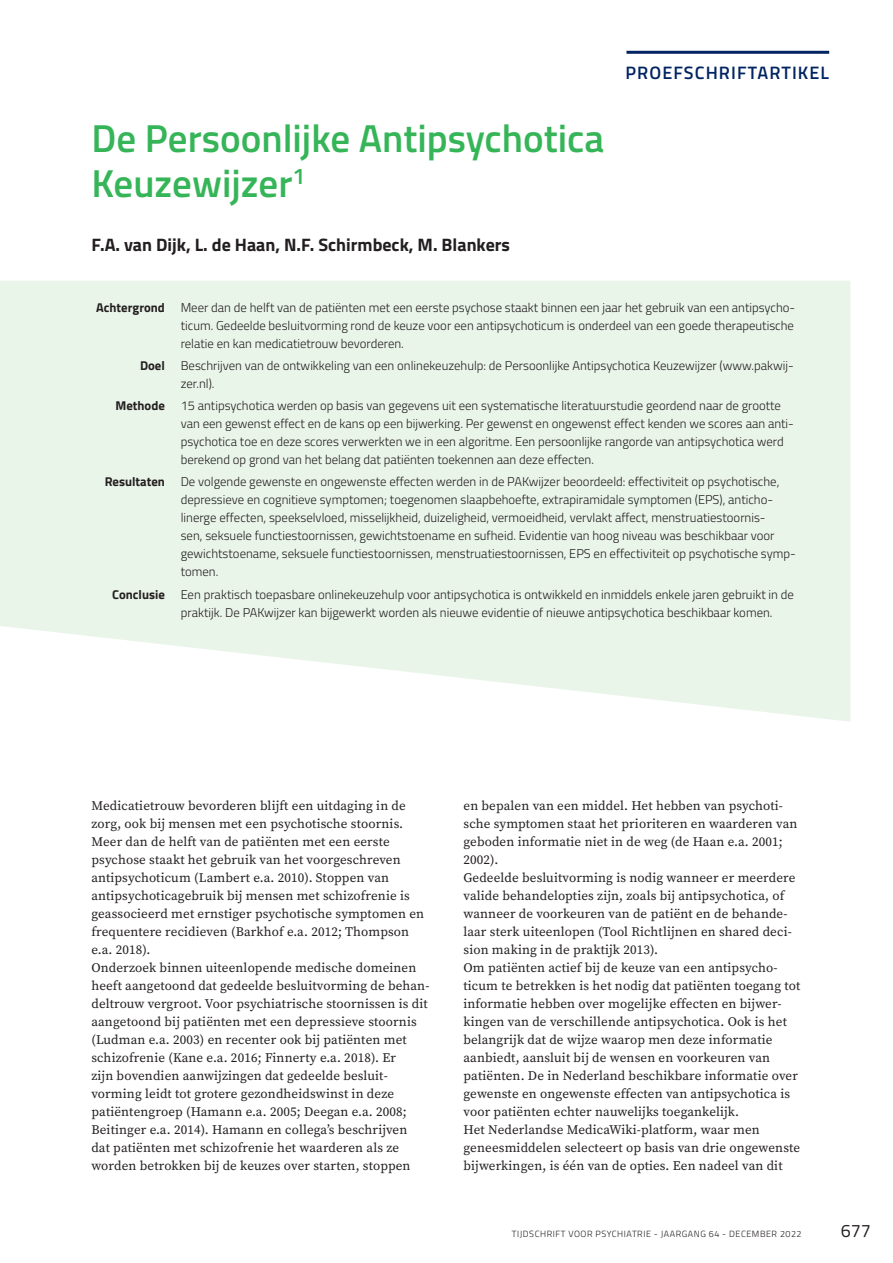
<style>
.page{position:relative;width:893px;height:1263px;background:#fff}
.page>*{position:absolute;margin:0;border:0;box-sizing:border-box;transform-origin:0 0}
.tvp_title_nld{font:600 39px/45px "Titillium Web";color:#36b558}
.tvp_authors_nld{font:700 18px "Titillium Web";color:#231f20}
.tvp_section{font:600 18px "Titillium Web";letter-spacing:.06em;color:#002361}
.t1{font:18px "Titillium Web";color:#231f20}
.standaard{font:13.2px/18px "Source Serif Variable";letter-spacing:.01em;color:#231f20}
.tvp_summary_nld{font:300 12.75px/18px "Titillium Web";color:#231f20}
.t2{font:300 9px "Titillium Web";letter-spacing:.06em;color:#231f20}
.s1{font-weight:700}
</style>
<div class="page">
<svg style="left:0;top:281px;width:850px;height:441px;background:#ecf6ec"></svg>
<hr style="left:626px;top:51px;width:203px;height:3px;background:#002361">
<p class="tvp_title_nld" style="left:91px;top:114px;width:514px">De Persoonlijke Antipsychotica<br>Keuzewijzer<sup>1</sup></p>
<p class="tvp_authors_nld" style="left:91px;top:231px;width:420px">F.A. van Dijk, L. de Haan, N.F. Schirmbeck, M. Blankers</p>
<p class="tvp_section" style="left:626px;top:59px;width:205px">PROEFSCHRIFTARTIKEL</p>
<p class="tvp_summary_nld" style="left:181px;top:297px;width:616px;text-align:justify;text-indent:-84px"><span class="s1">Achtergrond</span> Meer dan de helft van de patiënten met een eerste psychose staakt binnen een jaar het gebruik van een antipsycho&shy;ticum. Gedeelde besluitvorming rond de keuze voor een antipsychoticum is onderdeel van een goede therapeutische relatie en kan medicatietrouw bevorderen.</p>
<p class="tvp_summary_nld" style="left:181px;top:356px;width:614px;text-indent:-41px"><span class="s1">Doel</span> Beschrijven van de ontwikkeling van een onlinekeuzehulp: de Persoonlijke Antipsychotica Keuzewijzer (www.pakwij&shy;zer.nl).</p>
<p class="tvp_summary_nld" style="left:181px;top:396px;width:615px;text-indent:-65px"><span class="s1">Methode</span> 15 antipsychotica werden op basis van gegevens uit een systematische literatuurstudie geordend naar de grootte van een gewenst effect en de kans op een bijwerking. Per gewenst en ongewenst effect kenden we scores aan anti&shy;psychotica toe en deze scores verwerkten we in een algoritme. Een persoonlijke rangorde van antipsychotica werd berekend op grond van het belang dat patiënten toekennen aan deze effecten.</p>
<p class="tvp_summary_nld" style="left:181px;top:472px;width:617px;text-indent:-76px"><span class="s1">Resultaten</span> De volgende gewenste en ongewenste effecten werden in de PAKwijzer beoordeeld: effectiviteit op psychotische, depressieve en cognitieve symptomen; toegenomen slaapbehoefte, extrapiramidale symptomen (EPS), anticho&shy;linerge effecten, speekselvloed, misselijkheid, duizeligheid, vermoeidheid, vervlakt affect, menstruatiestoornis-<br>sen, seksuele functiestoornissen, gewichtstoename en sufheid. Evidentie van hoog niveau was beschikbaar voor gewichtstoename, seksuele functiestoornissen, menstruatiestoornissen, EPS en effectiviteit op psychotische symp&shy;tomen.</p>
<p class="tvp_summary_nld" style="left:181px;top:584px;width:615px;text-indent:-68px"><span class="s1">Conclusie</span> Een praktisch toepasbare onlinekeuzehulp voor antipsychotica is ontwikkeld en inmiddels enkele jaren gebruikt in de praktijk. De PAKwijzer kan bijgewerkt worden als nieuwe evidentie of nieuwe antipsychotica beschikbaar komen.</p>
<p class="standaard" style="left:91px;top:797px;width:334px">Medicatietrouw bevorderen blijft een uitdaging in de zorg, ook bij mensen met een psychotische stoornis.<br>Meer dan de helft van de patiënten met een eerste psychose staakt het gebruik van het voorgeschreven antipsychoticum (Lambert e.a. 2010). Stoppen van antipsychoticagebruik bij mensen met schizofrenie is geassocieerd met ernstiger psychotische symptomen en frequentere recidieven (Barkhof e.a. 2012; Thompson e.a. 2018).</p>
<p class="standaard" style="left:91px;top:959px;width:340px">Onderzoek binnen uiteenlopende medische domeinen heeft aangetoond dat gedeelde besluitvorming de behan&shy;deltrouw vergroot. Voor psychiatrische stoornissen is dit aangetoond bij patiënten met een depressieve stoornis (Ludman e.a. 2003) en recenter ook bij patiënten met schizofrenie (Kane e.a. 2016; Finnerty e.a. 2018). Er<br>zijn bovendien aanwijzingen dat gedeelde besluit&shy;vorming leidt tot grotere gezondheidswinst in deze patiëntengroep (Hamann e.a. 2005; Deegan e.a. 2008; Beitinger e.a. 2014). Hamann en collega’s beschrijven<br>dat patiënten met schizofrenie het waarderen als ze worden betrokken bij de keuzes over starten, stoppen</p>
<p class="standaard" style="left:463px;top:797px;width:335px">en bepalen van een middel. Het hebben van psychoti&shy;sche symptomen staat het prioriteren en waarderen van geboden informatie niet in de weg (de Haan e.a. 2001; 2002).</p>
<p class="standaard" style="left:463px;top:869px;width:333px">Gedeelde besluitvorming is nodig wanneer er meerdere valide behandelopties zijn, zoals bij antipsychotica, of wanneer de voorkeuren van de patiënt en de behande&shy;laar sterk uiteenlopen (Tool Richtlijnen en shared deci&shy;sion making in de praktijk 2013).</p>
<p class="standaard" style="left:463px;top:959px;width:338px">Om patiënten actief bij de keuze van een antipsycho&shy;ticum te betrekken is het nodig dat patiënten toegang tot informatie hebben over mogelijke effecten en bijwer&shy;kingen van de verschillende antipsychotica. Ook is het belangrijk dat de wijze waarop men deze informatie aanbiedt, aansluit bij de wensen en voorkeuren van patiënten. De in Nederland beschikbare informatie over gewenste en ongewenste effecten van antipsychotica is voor patiënten echter nauwelijks toegankelijk.</p>
<p class="standaard" style="left:463px;top:1121px;width:338px">Het Nederlandse MedicaWiki-platform, waar men geneesmiddelen selecteert op basis van drie ongewenste bijwerkingen, is één van de opties. Een nadeel van dit</p>
<p class="t2" style="left:512px;top:1228px;width:291px">TIJDSCHRIFT VOOR PSYCHIATRIE - JAARGANG 64 - DECEMBER 2022</p>
<h2 class="t1" style="left:841px;top:1218px;width:32px">677</h2>
</div>
